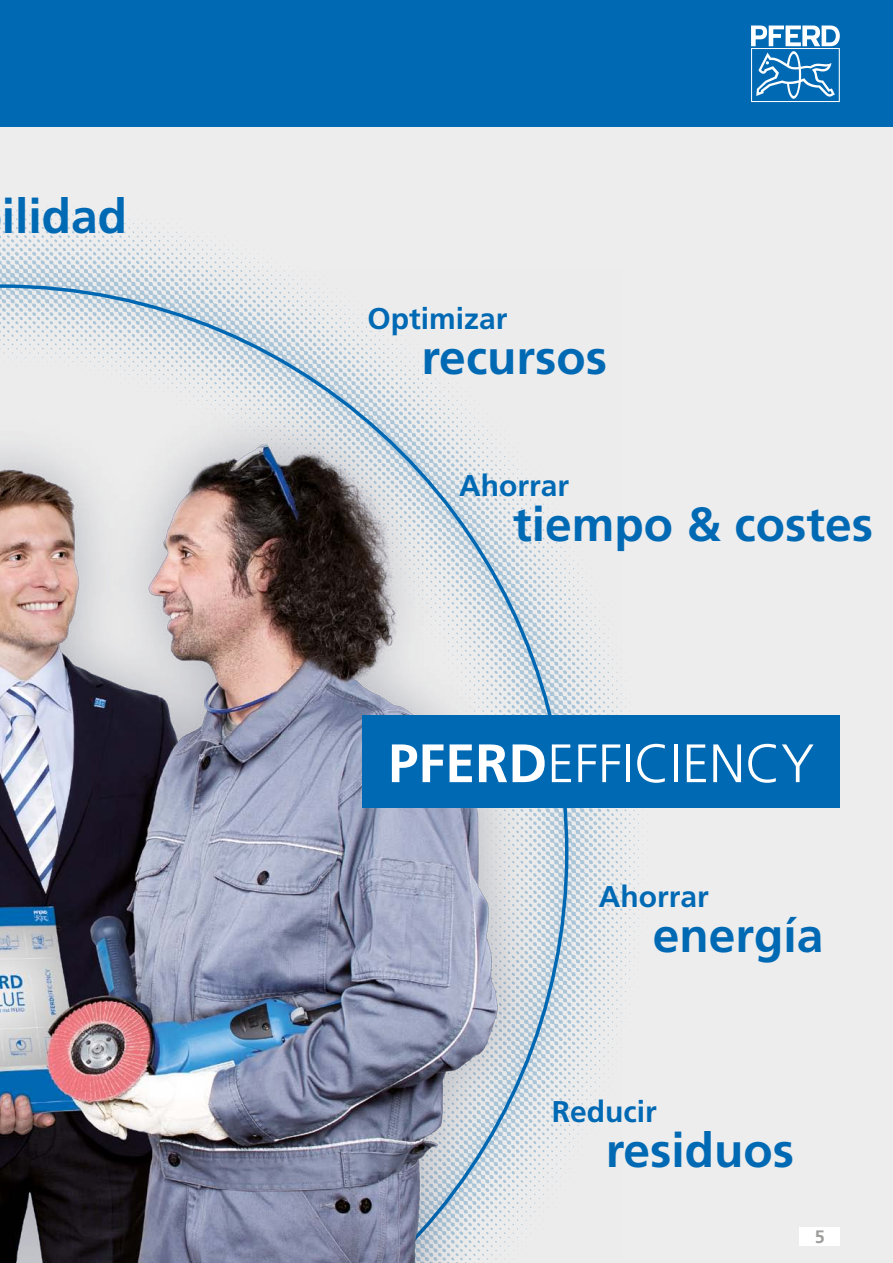
<style>
.page{position:relative;width:893px;height:1263px;background:#fff}
.page>*{position:absolute;margin:0;border:0;box-sizing:border-box;transform-origin:0 0}
.t1{font:300 54px "Frutiger LT Pro";color:#fff}
.t2{font:700 48px "Frutiger LT Pro";color:#0069b4}
.t3{font:700 30px "Frutiger LT Pro";color:#0069b4}
.t4{font:700 18px "Frutiger LT Pro";color:#9d9d9c}
.s1{font-weight:700}
</style>
<div class="page">
<div style="left:0;top:0;width:893px;height:128px;background:#0069b4"></div>
<svg style="left:751px;top:26px;width:89px;height:76px"></svg>
<div style="left:0;top:128px;width:893px;height:1135px;background:#ededed"></div>
<img style="left:0;top:206px;width:674px;height:821px">
<img style="left:0;top:269px;width:623px;height:994px">
<div style="left:362px;top:716px;width:478px;height:92px;background:#0069b4"></div>
<div style="left:799px;top:1227px;width:41px;height:19px;background:#fff"></div>
<p class="t2" style="left:2px;top:188px;width:127px">ilidad</p>
<p class="t3" style="left:367px;top:301px;width:142px">Optimizar</p>
<p class="t2" style="left:421px;top:329px;width:187px">recursos</p>
<p class="t3" style="left:459px;top:467px;width:112px">Ahorrar</p>
<p class="t2" style="left:513px;top:496px;width:362px">tiempo &amp; costes</p>
<p class="t1" style="left:388px;top:732px;width:428px"><span class="s1">PFERD</span>EFFICIENCY</p>
<p class="t3" style="left:599px;top:879px;width:112px">Ahorrar</p>
<p class="t2" style="left:653px;top:907px;width:172px">energía</p>
<p class="t3" style="left:552px;top:1094px;width:106px">Reducir</p>
<p class="t2" style="left:606px;top:1122px;width:190px">residuos</p>
<p class="t4" style="left:815px;top:1226px;width:12px">5</p>
</div>
